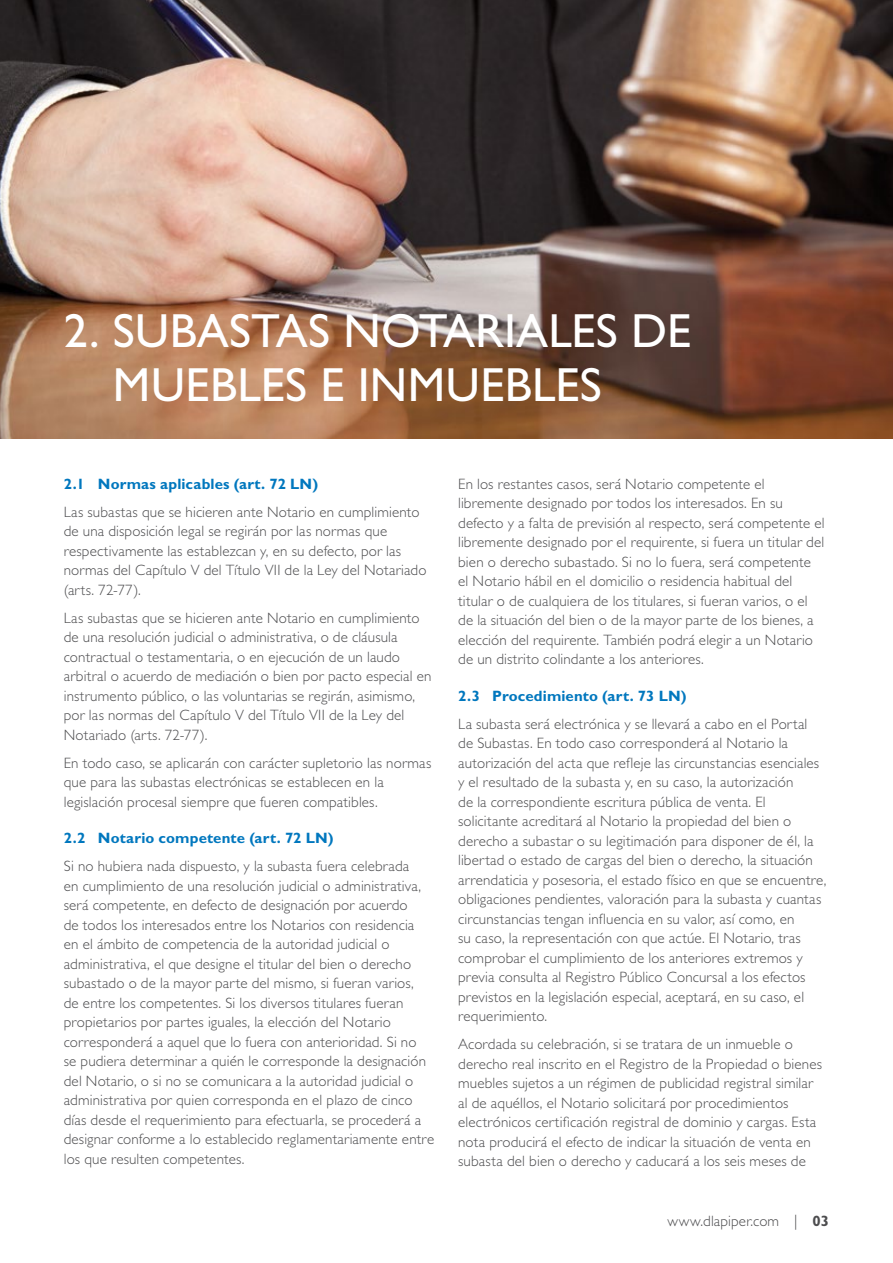
<style>
.page{position:relative;width:893px;height:1263px;background:#fff}
.page>*{position:absolute;margin:0;border:0;box-sizing:border-box;transform-origin:0 0}
.t1{font:48px/54px "Gill Sans Std";letter-spacing:.005em;color:#fff}
.t2{font:300 15px/19.5px "Gill Sans Std";letter-spacing:.01em;color:#4d4d4f}
.t3{font:700 15px "Gill Sans Std";letter-spacing:.01em;color:#0077be}
.s1{font-weight:700}
</style>
<div class="page">
<img style="left:0;top:0;width:893px;height:438px">
<h1 class="t1" style="left:113px;top:305px;width:580px;text-indent:-49px">2. SUBASTAS NOTARIALES DE<br>MUEBLES E INMUEBLES</h1>
<p class="t3" style="left:64px;top:475px;width:256px">2.1 Normas aplicables (art. 72 LN)</p>
<p class="t2" style="left:64px;top:502px;width:364px">Las subastas que se hicieren ante Notario en cumplimiento de una disposición legal se regirán por las normas que respectivamente las establezcan y, en su defecto, por las normas del Capítulo V del Título VII de la Ley del Notariado (arts. 72-77).</p>
<p class="t2" style="left:64px;top:608px;width:369px">Las subastas que se hicieren ante Notario en cumplimiento de una resolución judicial o administrativa, o de cláusula contractual o testamentaria, o en ejecución de un laudo arbitral o acuerdo de mediación o bien por pacto especial en instrumento público, o las voluntarias se regirán, asimismo, por las normas del Capítulo V del Título VII de la Ley del Notariado (arts. 72-77).</p>
<p class="t2" style="left:64px;top:753px;width:369px">En todo caso, se aplicarán con carácter supletorio las normas que para las subastas electrónicas se establecen en la legislación procesal siempre que fueren compatibles.</p>
<p class="t3" style="left:64px;top:829px;width:271px">2.2 Notario competente (art. 72 LN)</p>
<p class="t2" style="left:64px;top:857px;width:372px">Si no hubiera nada dispuesto, y la subasta fuera celebrada<br>en cumplimiento de una resolución judicial o administrativa, será competente, en defecto de designación por acuerdo<br>de todos los interesados entre los Notarios con residencia<br>en el ámbito de competencia de la autoridad judicial o administrativa, el que designe el titular del bien o derecho subastado o de la mayor parte del mismo, si fueran varios,<br>de entre los competentes. Si los diversos titulares fueran propietarios por partes iguales, la elección del Notario corresponderá a aquel que lo fuera con anterioridad. Si no<br>se pudiera determinar a quién le corresponde la designación del Notario, o si no se comunicara a la autoridad judicial o administrativa por quien corresponda en el plazo de cinco días desde el requerimiento para efectuarla, se procederá a designar conforme a lo establecido reglamentariamente entre los que resulten competentes.</p>
<p class="t2" style="left:458px;top:474px;width:368px">En los restantes casos, será Notario competente el libremente designado por todos los interesados. En su defecto y a falta de previsión al respecto, será competente el libremente designado por el requirente, si fuera un titular del bien o derecho subastado. Si no lo fuera, será competente el Notario hábil en el domicilio o residencia habitual del titular o de cualquiera de los titulares, si fueran varios, o el de la situación del bien o de la mayor parte de los bienes, a elección del requirente. También podrá elegir a un Notario de un distrito colindante a los anteriores.</p>
<p class="t3" style="left:458px;top:687px;width:230px">2.3 Procedimiento (art. 73 LN)</p>
<p class="t2" style="left:458px;top:714px;width:370px">La subasta será electrónica y se llevará a cabo en el Portal<br>de Subastas. En todo caso corresponderá al Notario la autorización del acta que refleje las circunstancias esenciales y el resultado de la subasta y, en su caso, la autorización<br>de la correspondiente escritura pública de venta. El solicitante acreditará al Notario la propiedad del bien o derecho a subastar o su legitimación para disponer de él, la libertad o estado de cargas del bien o derecho, la situación arrendaticia y posesoria, el estado físico en que se encuentre, obligaciones pendientes, valoración para la subasta y cuantas circunstancias tengan influencia en su valor, así como, en<br>su caso, la representación con que actúe. El Notario, tras comprobar el cumplimiento de los anteriores extremos y previa consulta al Registro Público Concursal a los efectos previstos en la legislación especial, aceptará, en su caso, el requerimiento.</p>
<p class="t2" style="left:458px;top:1034px;width:365px">Acordada su celebración, si se tratara de un inmueble o derecho real inscrito en el Registro de la Propiedad o bienes muebles sujetos a un régimen de publicidad registral similar al de aquéllos, el Notario solicitará por procedimientos electrónicos certificación registral de dominio y cargas. Esta nota producirá el efecto de indicar la situación de venta en subasta del bien o derecho y caducará a los seis meses de</p>
<p class="t2" style="left:668px;top:1211px;width:163px">www.dlapiper.com | <span class="s1">03</span></p>
</div>
